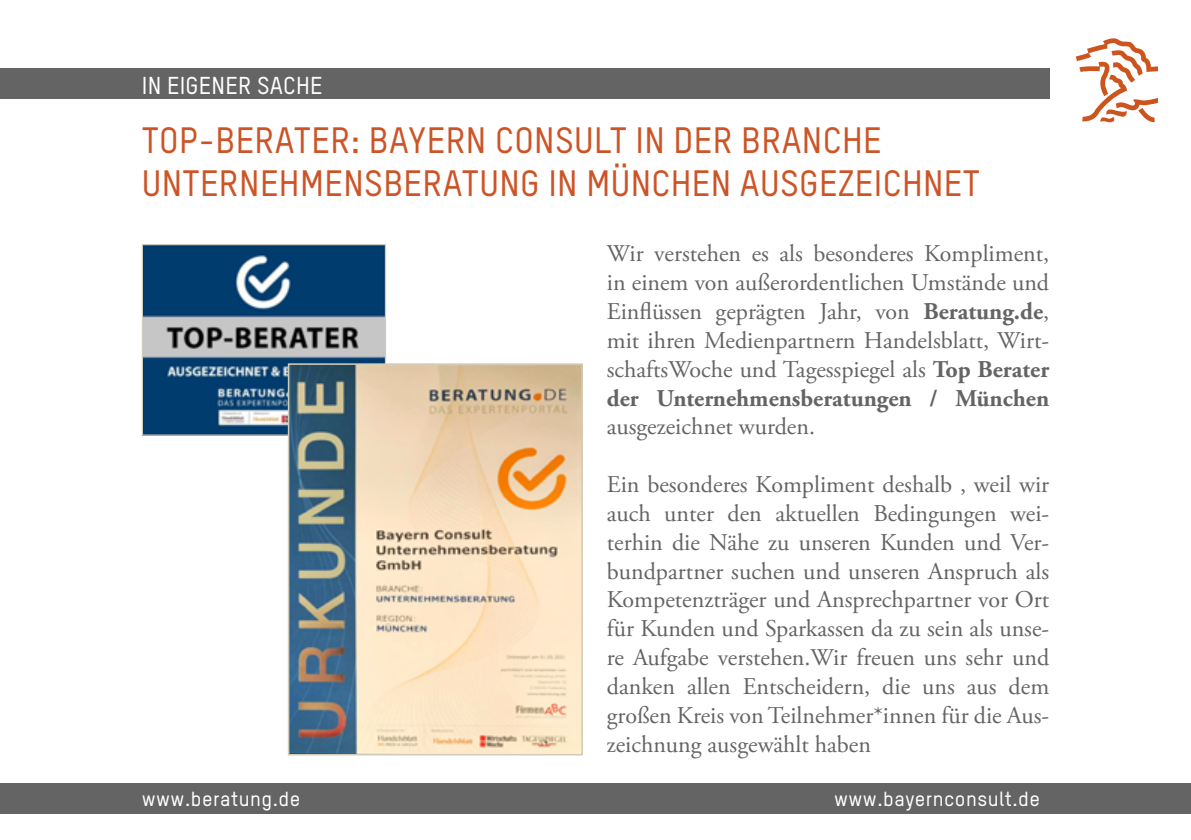
<style>
.page{position:relative;width:1191px;height:840px;background:#fff}
.page>*{position:absolute;margin:0;border:0;box-sizing:border-box;transform-origin:0 0}
.t1{font:500 36px/43.2px "TSTARPRO";letter-spacing:.01em;color:#cc5427}
.t2{font:24px/28.8px "Adobe Garamond Pro";color:#646464;text-align:justify}
.t3{font:500 24px "TSTARPRO";letter-spacing:.01em;color:#fff}
.t4{font:500 20px "TSTARPRO";letter-spacing:.025em;color:#fff}
.s1{font-weight:700}
</style>
<div class="page">
<div style="left:0;top:782px;width:1191px;height:31px;background:#646464"></div>
<div style="left:0;top:68px;width:1049px;height:31px;background:#646464"></div>
<img style="left:144px;top:246px;width:240px;height:187px">
<div style="left:142px;top:244px;width:244px;height:191px;border:1px solid #d0ccbb"></div>
<img style="left:291px;top:366px;width:289px;height:386px">
<div style="left:288px;top:363px;width:295px;height:392px;border:2px solid #d0ccbb"></div>
<svg style="left:1075px;top:38px;width:82px;height:85px"></svg>
<p class="t3" style="left:142px;top:70px;width:179px">IN EIGENER SACHE</p>
<h1 class="t1" style="left:142px;top:118px;width:820px">TOP-BERATER: BAYERN CONSULT I N DER BRANCHE<br>UNTERNEHMENSBERATUNG IN MÜNCHEN AUSGEZEICHNET</h1>
<p class="t2" style="left:607px;top:240px;width:444px">Wir verstehen es als besonderes Kompliment, in einem von außerordentlichen Umstände und Einflüssen geprägten Jahr, von <span class="s1">Beratung.de</span>, mit ihren Medienpartnern Handelsblatt, Wirt&shy;schaftsWoche und Tagesspiegel als <span class="s1">Top Berater der Unternehmensberatungen / München</span></p>
<p class="t2" style="left:607px;top:413px;width:210px">ausgezeichnet wurden.</p>
<p class="t2" style="left:607px;top:470px;width:444px">Ein besonderes Kompliment deshalb , weil wir auch unter den aktuellen Bedingungen wei&shy;terhin die Nähe zu unseren Kunden und Ver&shy;bundpartner suchen und unseren Anspruch als Kompetenzträger und Ansprechpartner vor Ort für Kunden und Sparkassen da zu sein als unse&shy;re Aufgabe verstehen.Wir freuen uns sehr und danken allen Entscheidern, die uns aus dem großen Kreis von Teilnehmer*innen für die Aus&shy;zeichnung ausgewählt haben</p>
<p class="t4" style="left:142px;top:786px;width:160px">WWW.BERATUNG.DE</p>
<p class="t4" style="left:834px;top:786px;width:207px">WWW.BAYERNCONSULT.DE</p>
</div>
